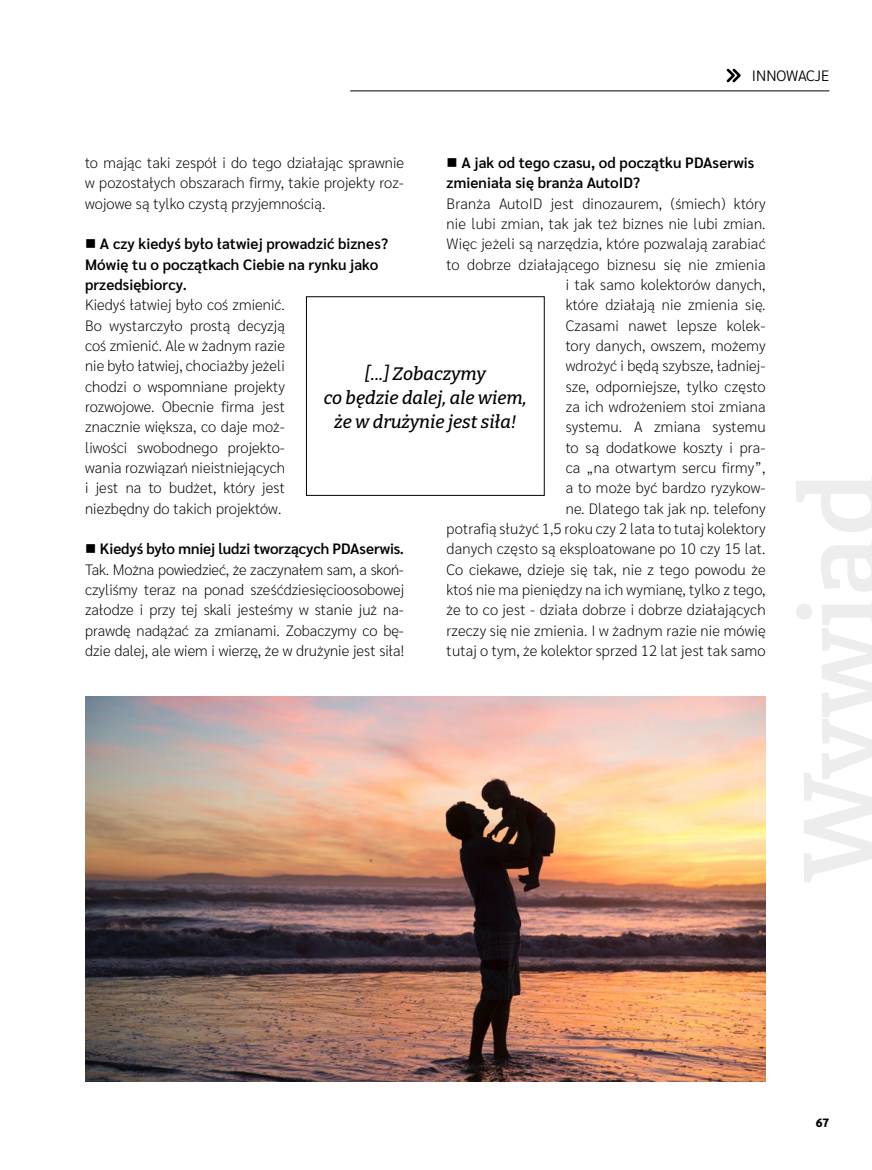
<style>
.page{position:relative;width:872px;height:1170px;background:#fff}
.page>*{position:absolute;margin:0;border:0;box-sizing:border-box;transform-origin:0 0}
.t1{font:italic 500 18px/24px "Bitter";color:#000;text-align:center}
.t2{font:200 15px/20.2px "Sarabun";letter-spacing:.01em;color:#000;text-align:justify}
.t3{font:600 15px/20.2px "Sarabun";letter-spacing:.005em;color:#000}
.t4{font:300 15px "Sarabun";color:#000}
.t5{font:800 12px "Sarabun";color:#000}
</style>
<div class="page">
<img style="left:85px;top:696px;width:680px;height:384px">
<hr style="left:350px;top:91px;width:479px;height:1px;background:#000">
<svg style="left:726px;top:68px;width:15px;height:14px"></svg>
<p class="t4" style="left:752px;top:67px;width:79px">INNOWACJE</p>
<p class="t3" style="left:446px;top:153px;width:309px;text-indent:15px">A jak od tego czasu, od początku PDAserwis zmieniała się branża AutoID?</p>
<p class="t2" style="left:446px;top:193px;width:320px;text-align:right">Branża AutoID jest dinozaurem, (śmiech) który nie lubi zmian, tak jak też biznes nie lubi zmian.<br>Więc jeżeli są narzędzia, które pozwalają zarabiać to dobrze działającego biznesu się nie zmienia i tak samo kolektorów danych,<br>które działają nie zmienia się.<br>Czasami nawet lepsze kolek-<br>tory danych, owszem, możemy<br>wdrożyć i będą szybsze, ładniej-<br>sze, odporniejsze, tylko często<br>za ich wdrożeniem stoi zmiana<br>systemu. A zmiana systemu<br>to są dodatkowe koszty i pra-<br>ca „na otwartym sercu firmy”,<br>a to może być bardzo ryzykow-<br>ne. Dlatego tak jak np. telefony<br>potrafią służyć 1,5 roku czy 2 lata to tutaj kolektory danych często są eksploatowane po 10 czy 15 lat.<br>Co ciekawe, dzieje się tak, nie z tego powodu że ktoś nie ma pieniędzy na ich wymianę, tylko z tego, że to co jest - działa dobrze i dobrze działających rzeczy się nie zmienia. I w żadnym razie nie mówię tutaj o tym, że kolektor sprzed 12 lat jest tak samo</p>
<p class="t2" style="left:85px;top:153px;width:320px">to mając taki zespół i do tego działając sprawnie w pozostałych obszarach firmy, takie projekty roz&shy;wojowe są tylko czystą przyjemnością.</p>
<p class="t3" style="left:85px;top:234px;width:304px;text-indent:15px">A czy kiedyś było łatwiej prowadzić biznes?<br>Mówię tu o początkach Ciebie na rynku jako przedsiębiorcy.</p>
<p class="t2" style="left:85px;top:295px;width:201px">Kiedyś łatwiej było coś zmienić.<br>Bo wystarczyło prostą decyzją coś zmienić. Ale w żadnym razie nie było łatwiej, chociażby jeżeli chodzi o wspomniane projekty rozwojowe. Obecnie firma jest znacznie większa, co daje moż&shy;liwości swobodnego projekto&shy;wania rozwiązań nieistniejących i jest na to budżet, który jest niezbędny do takich projektów.</p>
<p class="t3" style="left:100px;top:539px;width:306px">Kiedyś było mniej ludzi tworzących PDAserwis.</p>
<p class="t2" style="left:85px;top:559px;width:320px">Tak. Można powiedzieć, że zaczynałem sam, a skoń&shy;czyliśmy teraz na ponad sześćdziesięcioosobowej załodze i przy tej skali jesteśmy w stanie już na&shy;prawdę nadążać za zmianami. Zobaczymy co bę&shy;dzie dalej, ale wiem i wierzę, że w drużynie jest siła!</p>
<p class="t1" style="left:324px;top:362px;width:205px">[...] Zobaczymy<br>co będzie dalej, ale wiem, że w drużynie jest siła!</p>
<p class="t5" style="left:815px;top:1116px;width:15px">67</p>
</div>
